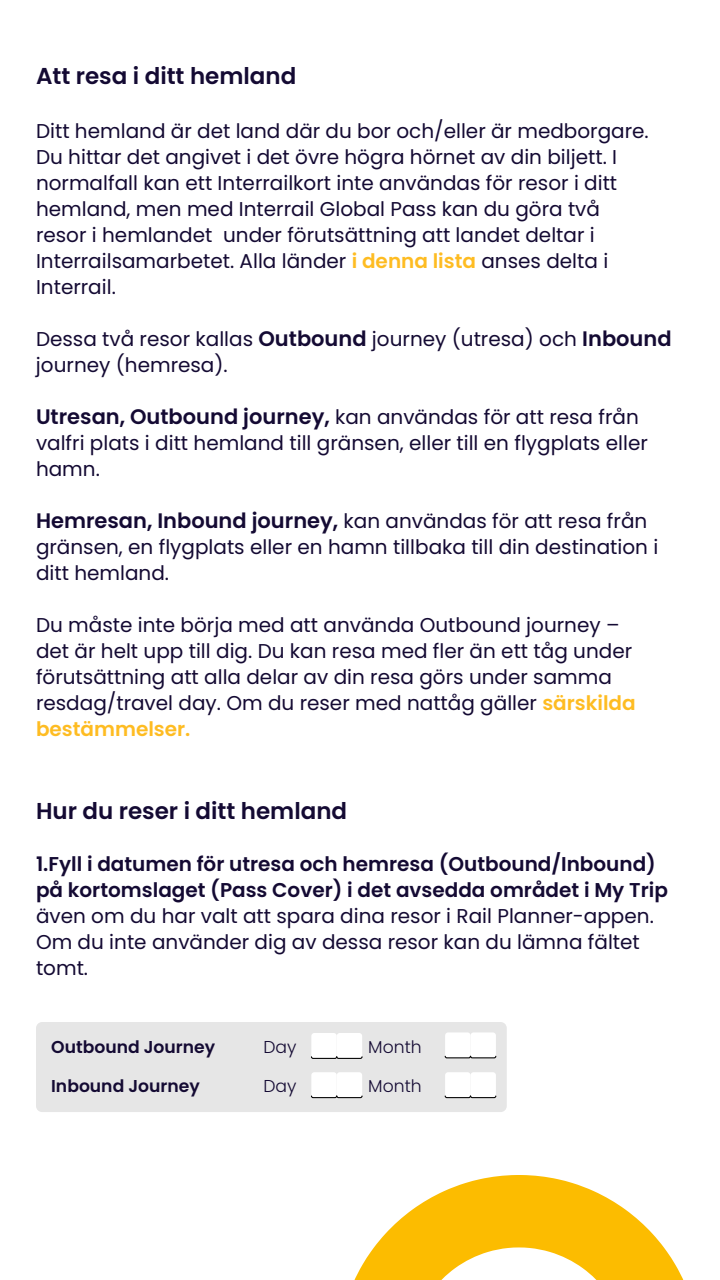
<style>
.page{position:relative;width:720px;height:1280px;background:#fff}
.page>*{position:absolute;margin:0;border:0;box-sizing:border-box;transform-origin:0 0}
.t1{font:600 23px "Poppins";color:#140a33}
.t2{font:20px/26px "Poppins";color:#140a33}
.t3{font:600 20px/26px "Poppins";color:#140a33}
.t4{font:600 17.2px "Poppins";color:#140a33}
.t5{font:300 17.2px "Poppins";color:#140a33}
.s1{font-weight:600;color:#febc22}
.s2{font-weight:600;font-size:21px}
</style>
<div class="page">
<svg style="left:354px;top:1175px;width:330px;height:105px;fill:#fcbc00"></svg>
<div style="left:36px;top:1022px;width:471px;height:90px;background:#e6e6e6;border-radius:6px"></div>
<div style="left:311px;top:1033px;width:26px;height:25px;background:#fff;border-radius:3px"></div>
<div style="left:337px;top:1033px;width:25px;height:25px;background:#fff;border-radius:3px"></div>
<svg style="left:311px;top:1056px;width:52px;height:3px"></svg>
<div style="left:445px;top:1032px;width:26px;height:26px;background:#fff;border-radius:3px"></div>
<div style="left:471px;top:1032px;width:25px;height:26px;background:#fff;border-radius:3px"></div>
<svg style="left:444px;top:1055px;width:53px;height:4px"></svg>
<div style="left:311px;top:1072px;width:26px;height:26px;background:#fff;border-radius:3px"></div>
<div style="left:337px;top:1072px;width:25px;height:26px;background:#fff;border-radius:3px"></div>
<svg style="left:311px;top:1095px;width:52px;height:4px"></svg>
<div style="left:445px;top:1072px;width:26px;height:26px;background:#fff;border-radius:3px"></div>
<div style="left:471px;top:1072px;width:25px;height:26px;background:#fff;border-radius:3px"></div>
<svg style="left:444px;top:1095px;width:53px;height:4px"></svg>
<p class="t1" style="left:36px;top:63px;width:262px">Att resa i ditt hemland</p>
<p class="t2" style="left:36px;top:118px;width:614px">Ditt hemland är det land där du bor och/eller är medborgare.<br>Du hittar det angivet i det övre högra hörnet av din biljett. I normalfall kan ett Interrailkort inte användas för resor i ditt hemland, men med Interrail Global Pass kan du göra två resor i hemlandet under förutsättning att landet deltar i Interrailsamarbetet. Alla länder <span class="s1">i denna lista</span> anses delta i Interrail.</p>
<p class="t2" style="left:36px;top:326px;width:637px">Dessa två resor kallas <span class="s2">Outbound</span> journey (utresa) och <span class="s2">Inbound </span>journey (hemresa).</p>
<p class="t2" style="left:36px;top:404px;width:613px"><span class="s2">Utresan, Outbound journey,</span> kan användas för att resa från valfri plats i ditt hemland till gränsen, eller till en flygplats eller hamn.</p>
<p class="t2" style="left:36px;top:508px;width:624px"><span class="s2">Hemresan, Inbound journey,</span> kan användas för att resa från gränsen, en flygplats eller en hamn tillbaka till din destination i ditt hemland.</p>
<p class="t2" style="left:36px;top:612px;width:601px">Du måste inte börja med att använda Outbound journey – det är helt upp till dig. Du kan resa med fler än ett tåg under förutsättning att alla delar av din resa görs under samma resdag/travel day. Om du reser med nattåg gäller <span class="s1">särskilda bestämmelser.</span></p>
<p class="t1" style="left:36px;top:797px;width:313px">Hur du reser i ditt hemland</p>
<p class="t3" style="left:36px;top:851px;width:633px">1.Fyll i datumen för utresa och hemresa (Outbound/Inbound) på kortomslaget (Pass Cover) i det avsedda området i My Trip</p>
<p class="t2" style="left:36px;top:903px;width:619px">även om du har valt att spara dina resor i Rail Planner-appen.<br>Om du inte använder dig av dessa resor kan du lämna fältet tomt.</p>
<p class="t4" style="left:51px;top:1037px;width:166px">Outbound Journey</p>
<p class="t4" style="left:51px;top:1076px;width:150px">Inbound Journey</p>
<p class="t5" style="left:263px;top:1037px;width:35px">Day</p>
<p class="t5" style="left:368px;top:1037px;width:55px">Month</p>
<p class="t5" style="left:263px;top:1076px;width:35px">Day</p>
<p class="t5" style="left:368px;top:1076px;width:55px">Month</p>
</div>
